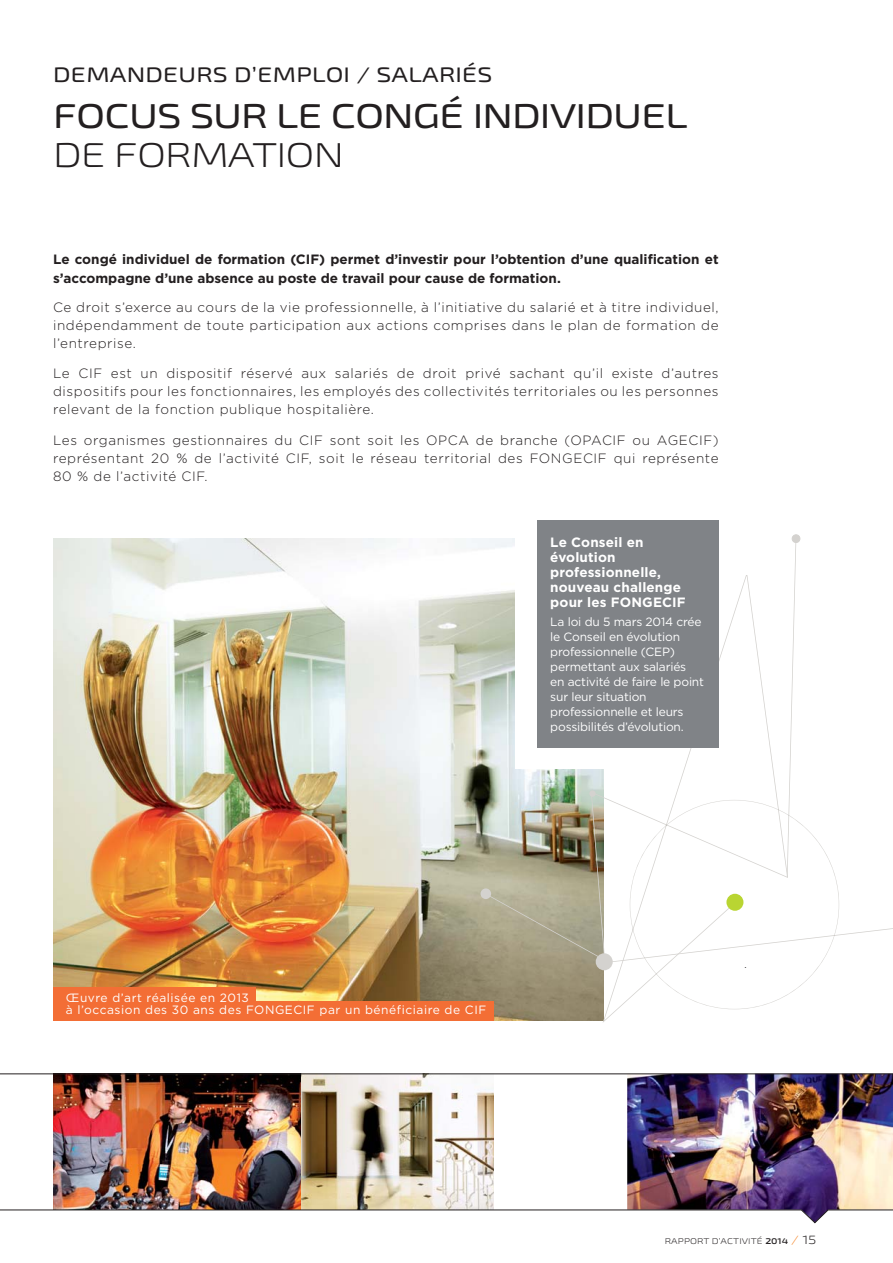
<style>
.page{position:relative;width:893px;height:1263px;background:#fff}
.page>*{position:absolute;margin:0;border:0;box-sizing:border-box;transform-origin:0 0}
.t1{font:500 expanded 34.5px "Exo 2";letter-spacing:-.025em;color:#231f20}
.t2{font:300 expanded 34.5px "Exo 2";letter-spacing:-.025em;color:#231f20}
.t3{font:500 expanded 21px "Exo 2";letter-spacing:.01em;color:#231f20}
.t4{font:300 13.5px/18px "Gotham";letter-spacing:.045em;color:#231f20;text-align:justify}
.t5{font:700 13.5px/19.5px "Gotham";color:#231f20}
.t6{font:700 13.5px/15px "Gotham";letter-spacing:.01em;color:#fff}
.t7{font:12px/15px "Gotham";letter-spacing:-.015em;color:#fff}
.t8{font:12px/12px "Gotham";letter-spacing:.045em;color:#fff}
.t9{font:9px "Gotham";color:#231f20}
.t10{font:300 expanded 8.25px "Exo 2";letter-spacing:.01em;color:#231f20}
.s1{font-weight:600}
.s2{font-size:12px;color:#f68628}
.s3{font-size:12px}
</style>
<div class="page">
<img style="left:53px;top:539px;width:538px;height:481px">
<img style="left:0;top:1074px;width:893px;height:149px">
<div style="left:53px;top:987px;width:203px;height:21px;background:#f36e35"></div>
<div style="left:53px;top:1001px;width:440px;height:19px;background:#f36e35"></div>
<div style="left:480px;top:888px;width:11px;height:11px;background:#d4d2cf;border-radius:50%"></div>
<div style="left:538px;top:520px;width:181px;height:227px;background:#808387"></div>
<svg style="left:486px;top:539px;width:407px;height:470px"></svg>
<div style="left:792px;top:535px;width:8px;height:7px;background:#d4d2cf;border-radius:50%"></div>
<div style="left:792px;top:534px;width:8px;height:9px;border:1px solid #d4d2cf;border-radius:50%"></div>
<div style="left:589px;top:790px;width:7px;height:7px;background:#d4d2cf;border-radius:50%"></div>
<hr style="left:0;top:1073px;width:893px;height:1px;background:#231f20">
<h2 class="t3" style="left:53px;top:67px;width:441px">DEMANDEURS D’EMPLOI / SALARIÉS</h2>
<h1 class="t1" style="left:53px;top:104px;width:636px">FOCUS SUR LE CONGÉ INDIVIDUEL</h1>
<h1 class="t2" style="left:53px;top:143px;width:292px">DE FORMATION</h1>
<p class="t5" style="left:53px;top:250px;width:667px">Le congé individuel de formation (CIF) permet d’investir pour l’obtention d’une qualification et s’accompagne d’une absence au poste de travail pour cause de formation.</p>
<p class="t4" style="left:53px;top:299px;width:667px">Ce droit s’exerce au cours de la vie professionnelle, à l’initiative du salarié et à titre individuel, indépendamment de toute participation aux actions comprises dans le plan de formation de l’entreprise.</p>
<p class="t4" style="left:53px;top:365px;width:667px">Le CIF est un dispositif réservé aux salariés de droit privé sachant qu’il existe d’autres dispositifs pour les fonctionnaires, les employés des collectivités territoriales ou les personnes relevant de la fonction publique hospitalière.</p>
<p class="t4" style="left:53px;top:432px;width:667px">Les organismes gestionnaires du CIF sont soit les OPCA de branche (OPACIF ou AGECIF) représentant 20 % de l’activité CIF, soit le réseau territorial des FONGECIF qui représente 80 % de l’activité CIF.</p>
<p class="t6" style="left:550px;top:536px;width:137px">Le Conseil en évolution professionnelle, nouveau challenge pour les FONGECIF</p>
<p class="t7" style="left:550px;top:615px;width:155px">La loi du 5 mars 2014 crée le Conseil en évolution professionnelle (CEP) permettant aux salariés<br>en activité de faire le point sur leur situation professionnelle et leurs possibilités d’évolution.</p>
<p class="t8" style="left:66px;top:993px;width:422px">Œuvre d’art réalisée en 2013<br>à l’occasion des 30 ans des FONGECIF par un bénéficiaire de CIF</p>
<p class="t9" style="left:745px;top:960px;width:4px">.</p>
<p class="t10" style="left:665px;top:1238px;width:153px">RAPPORT D’ACTIVITÉ <span class="s1">2014</span> <span class="s2">/</span> <span class="s3">15</span></p>
</div>
